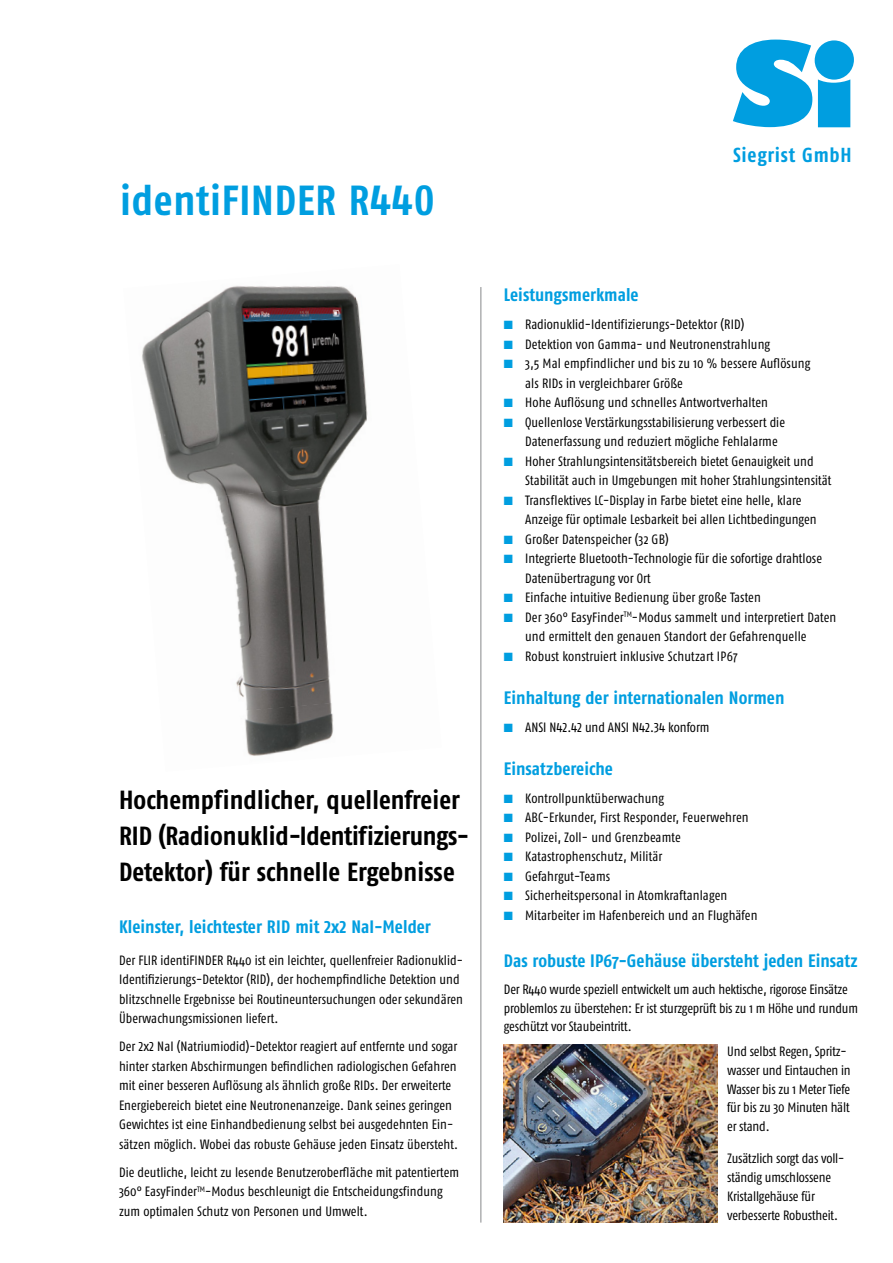
<style>
.page{position:relative;width:893px;height:1263px;background:#fff}
.page>*{position:absolute;margin:0;border:0;box-sizing:border-box;transform-origin:0 0}
.t1{font:42px "Fago Co Bold Tf";letter-spacing:.02em;color:#009ee0}
.t2{font:700 26.25px/36px "Fago Co";color:#000}
.t3{font:700 condensed 20.25px "Fago OT";letter-spacing:.035em;color:#009ee0}
.t4{font:700 18px "Fago Co";letter-spacing:.005em;color:#009ee0}
.t5{font:13.5px/19.5px "Fago Co";letter-spacing:.005em;color:#000}
.t6{font:13.5px "Fago Co Regular Lf";color:#000}
.s1{font-family:"Fago Co Bold Lf";font-weight:400}
.s2{font-family:"Fago Co Regular Lf"}
.s3{color:#009ee0}
</style>
<div class="page">
<hr style="left:480px;top:287px;width:1px;height:935px;background:#87888a">
<svg style="left:733px;top:40px;width:79px;height:87px"></svg>
<div style="left:818px;top:79px;width:32px;height:48px;background:#009ee0"></div>
<div style="left:815px;top:40px;width:39px;height:40px;background:#009ee0;border-radius:50%"></div>
<img style="left:142px;top:286px;width:211px;height:197px">
<img style="left:353px;top:294px;width:15px;height:145px">
<img style="left:195px;top:483px;width:136px;height:215px">
<img style="left:245px;top:698px;width:89px;height:58px">
<img style="left:504px;top:1045px;width:213px;height:177px">
<h1 class="t1" style="left:120px;top:175px;width:316px">identiFINDER R440</h1>
<h2 class="t2" style="left:119px;top:782px;width:351px">Hochempfindlicher, quellenfreier<br>RID (Radionuklid-Identifizierungs-<br>Detektor) für schnelle Ergebnisse</h2>
<h3 class="t4" style="left:119px;top:916px;width:313px">Kleinster, leichtester RID mit <span class="s1">2x2</span> NaI-Melder</h3>
<p class="t5" style="left:119px;top:950px;width:345px">Der FLIR identiFINDER R440 ist ein leichter, quellenfreier Radionuklid-Identifizierungs-Detektor (RID), der hochempfindliche Detektion und blitzschnelle Ergebnisse bei Routineuntersuchungen oder sekundären Überwachungsmissionen liefert.</p>
<p class="t5" style="left:119px;top:1037px;width:341px">Der <span class="s2">2x2</span> NaI (Natriumiodid)-Detektor reagiert auf entfernte und sogar hinter starken Abschirmungen befindlichen radiologischen Gefahren mit einer besseren Auflösung als ähnlich große RIDs. Der erweiterte Energiebereich bietet eine Neutronenanzeige. Dank seines geringen Gewichtes ist eine Einhandbedienung selbst bei ausgedehnten Ein&shy;sätzen möglich. Wobei das robuste Gehäuse jeden Einsatz übersteht.</p>
<p class="t5" style="left:119px;top:1162px;width:342px">Die deutliche, leicht zu lesende Benutzeroberfläche mit patentiertem<br>360° EasyFinder<sup>TM</sup>-Modus beschleunigt die Entscheidungsfindung zum optimalen Schutz von Personen und Umwelt.</p>
<h3 class="t3" style="left:733px;top:143px;width:120px">Siegrist GmbH</h3>
<h3 class="t4" style="left:504px;top:284px;width:136px">Leistungsmerkmale</h3>
<p class="t5" style="left:504px;top:315px;width:242px"><span class="s3">■</span> <span class="s2">Radionuklid</span>-Identifizierungs-Detektor (RID)</p>
<p class="t5" style="left:504px;top:334px;width:268px"><span class="s3">■</span> Detektion von Gamma- und Neutronenstrahlung</p>
<p class="t5" style="left:525px;top:354px;width:287px;text-indent:-21px"><span class="s3">■</span> 3,5 Mal empfindlicher und bis zu 10 % bessere Auflösung als RIDs in vergleichbarer Größe</p>
<p class="t5" style="left:504px;top:393px;width:266px"><span class="s3">■</span> Hohe Auflösung und schnelles Antwortverhalten</p>
<p class="t5" style="left:525px;top:412px;width:261px;text-indent:-21px"><span class="s3">■</span> Quellenlose Verstärkungsstabilisierung verbessert die<br>Datenerfassung und reduziert mögliche Fehlalarme</p>
<p class="t5" style="left:525px;top:451px;width:308px;text-indent:-21px"><span class="s3">■</span> Hoher Strahlungsintensitätsbereich bietet Genauigkeit und<br>Stabilität auch in Umgebungen mit hoher Strahlungsintensität</p>
<p class="t5" style="left:525px;top:490px;width:293px;text-indent:-21px"><span class="s3">■</span> Transflektives LC-Display in Farbe bietet eine helle, klare<br>Anzeige für optimale Lesbarkeit bei allen Lichtbedingungen</p>
<p class="t5" style="left:504px;top:529px;width:166px"><span class="s3">■</span> Großer Datenspeicher (32 GB)</p>
<p class="t5" style="left:525px;top:549px;width:298px;text-indent:-21px"><span class="s3">■</span> Integrierte Bluetooth-Technologie für die sofortige drahtlose<br>Datenübertragung vor Ort</p>
<p class="t5" style="left:504px;top:588px;width:258px"><span class="s3">■</span> Einfache intuitive Bedienung über große Tasten</p>
<p class="t5" style="left:525px;top:607px;width:313px;text-indent:-21px"><span class="s3">■</span> Der 360° EasyFinder<sup>TM</sup>-Modus sammelt und interpretiert Daten und ermittelt den genauen Standort der Gefahrenquelle</p>
<p class="t5" style="left:504px;top:646px;width:235px"><span class="s3">■</span> Robust konstruiert inklusive Schutzart IP67</p>
<h3 class="t4" style="left:504px;top:687px;width:282px">Einhaltung der internationalen Normen</h3>
<p class="t6" style="left:504px;top:719px;width:207px"><span class="s3">■</span> ANSI N42.42 und ANSI N42.34 konform</p>
<h3 class="t4" style="left:504px;top:758px;width:110px">Einsatzbereiche</h3>
<p class="t5" style="left:504px;top:788px;width:162px"><span class="s3">■</span> Kontrollpunktüberwachung</p>
<p class="t5" style="left:504px;top:807px;width:246px"><span class="s3">■</span> ABC-Erkunder, First Responder, Feuerwehren</p>
<p class="t5" style="left:504px;top:827px;width:178px"><span class="s3">■</span> Polizei, Zoll- und Grenzbeamte</p>
<p class="t5" style="left:504px;top:846px;width:160px"><span class="s3">■</span> Katastrophenschutz, Militär</p>
<p class="t5" style="left:504px;top:866px;width:108px"><span class="s3">■</span> Gefahrgut-Teams</p>
<p class="t5" style="left:504px;top:885px;width:225px"><span class="s3">■</span> Sicherheitspersonal in Atomkraftanlagen</p>
<p class="t5" style="left:504px;top:905px;width:255px"><span class="s3">■</span> Mitarbeiter im Hafenbereich und an Flughäfen</p>
<h3 class="t4" style="left:504px;top:950px;width:355px">Das robuste IP67-Gehäuse übersteht jeden Einsatz</h3>
<p class="t5" style="left:504px;top:980px;width:356px;line-height:18.8px">Der R440 wurde speziell entwickelt um auch hektische, rigorose Einsätze problemlos zu überstehen: Er ist sturzgeprüft bis zu 1 m Höhe und rundum geschützt vor Staubeintritt.</p>
<p class="t5" style="left:727px;top:1042px;width:125px;line-height:18.8px">Und selbst Regen, Spritz&shy;wasser und Eintauchen in<br>Wasser bis zu 1 Meter Tiefe für bis zu 30 Minuten hält er stand.</p>
<p class="t5" style="left:727px;top:1149px;width:119px;line-height:18.8px">Zusätzlich sorgt das voll&shy;ständig umschlossene<br>Kristallgehäuse für verbesserte Robustheit.</p>
</div>
